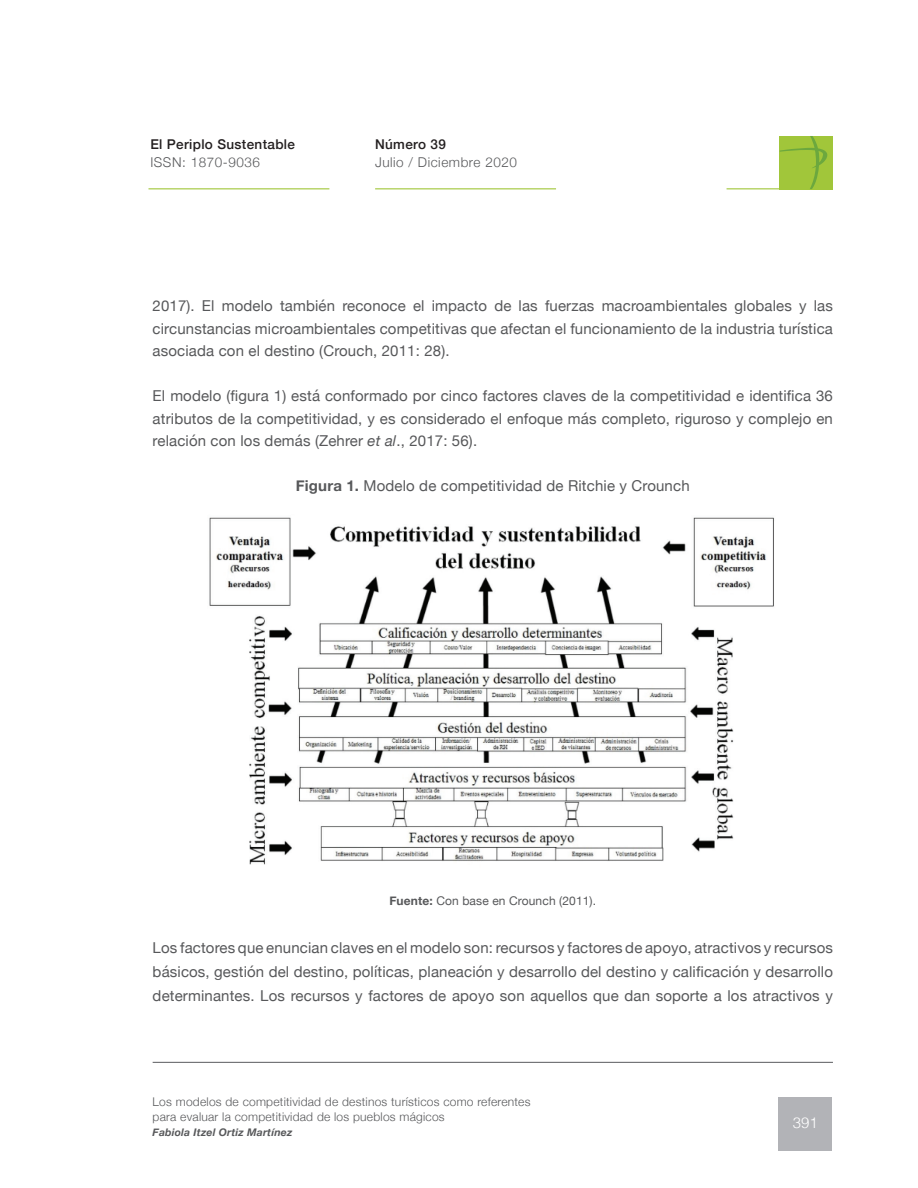
<style>
.page{position:relative;width:918px;height:1188px;background:#fff}
.page>*{position:absolute;margin:0;border:0;box-sizing:border-box;transform-origin:0 0}
.t1{font:15px/22.5px "Helvetica Neue";letter-spacing:.01em;color:#57585a;text-align:justify}
.t2{font:300 15px "Helvetica";color:#fff}
.t3{font:300 13.5px "Helvetica Neue";letter-spacing:.04em;color:#57585a}
.t4{font:500 13.5px "Helvetica Neue";letter-spacing:.025em;color:#231f20}
.t5{font:300 12px/15px "Helvetica Neue";letter-spacing:.02em;color:#57585a}
.t6{font:12px "Helvetica Neue";letter-spacing:.01em;color:#57585a}
.t7{font:italic 700 10.5px "Helvetica Neue";letter-spacing:.02em;color:#57585a}
.s1{font-style:italic}
.s2{font-weight:700}
</style>
<div class="page">
<div style="left:779px;top:1098px;width:53px;height:53px;background:#b2b3b7"></div>
<hr style="left:727px;top:188px;width:106px;height:1px;background:#a1c63a">
<hr style="left:153px;top:1062px;width:680px;height:1px;background:#6c6d70">
<hr style="left:148px;top:188px;width:181px;height:1px;background:#a1c63a">
<hr style="left:375px;top:188px;width:181px;height:1px;background:#a1c63a">
<div style="left:780px;top:136px;width:53px;height:53px;background:#a1c63a"></div>
<svg style="left:780px;top:136px;width:48px;height:53px"></svg>
<img style="left:209px;top:517px;width:565px;height:348px">
<p class="t4" style="left:150px;top:133px;width:146px">El Periplo Sustentable</p>
<p class="t3" style="left:150px;top:151px;width:111px">ISSN: 1870-9036</p>
<p class="t4" style="left:375px;top:134px;width:72px">Número 39</p>
<p class="t3" style="left:375px;top:152px;width:143px">Julio / Diciembre 2020</p>
<p class="t1" style="left:153px;top:296px;width:682px">2017). El modelo también reconoce el impacto de las fuerzas macroambientales globales y las circunstancias microambientales competitivas que afectan el funcionamiento de la industria turística asociada con el destino (Crouch, 2011: 28).</p>
<p class="t1" style="left:153px;top:386px;width:682px">El modelo (figura 1) está conformado por cinco factores claves de la competitividad e identifica 36 atributos de la competitividad, y es considerado el enfoque más completo, riguroso y complejo en relación con los demás (Zehrer <span class="s1">et al</span>., 2017: 56).</p>
<p class="t1" style="left:296px;top:476px;width:395px"><span class="s2">Figura 1.</span> Modelo de competitividad de Ritchie y Crounch</p>
<p class="t6" style="left:389px;top:893px;width:208px"><span class="s2">Fuente:</span> Con base en Crounch (2011).</p>
<p class="t1" style="left:153px;top:937px;width:682px;line-height:24px">Los factores que enuncian claves en el modelo son: recursos y factores de apoyo, atractivos y recursos básicos, gestión del destino, políticas, planeación y desarrollo del destino y calificación y desarrollo determinantes. Los recursos y factores de apoyo son aquellos que dan soporte a los atractivos y</p>
<p class="t5" style="left:153px;top:1094px;width:379px">Los modelos de competitividad de destinos turísticos como referentes para evaluar la competitividad de los pueblos mágicos</p>
<p class="t7" style="left:153px;top:1124px;width:141px">Fabiola Itzel Ortiz Martínez</p>
<p class="t2" style="left:793px;top:1110px;width:27px">391</p>
</div>
